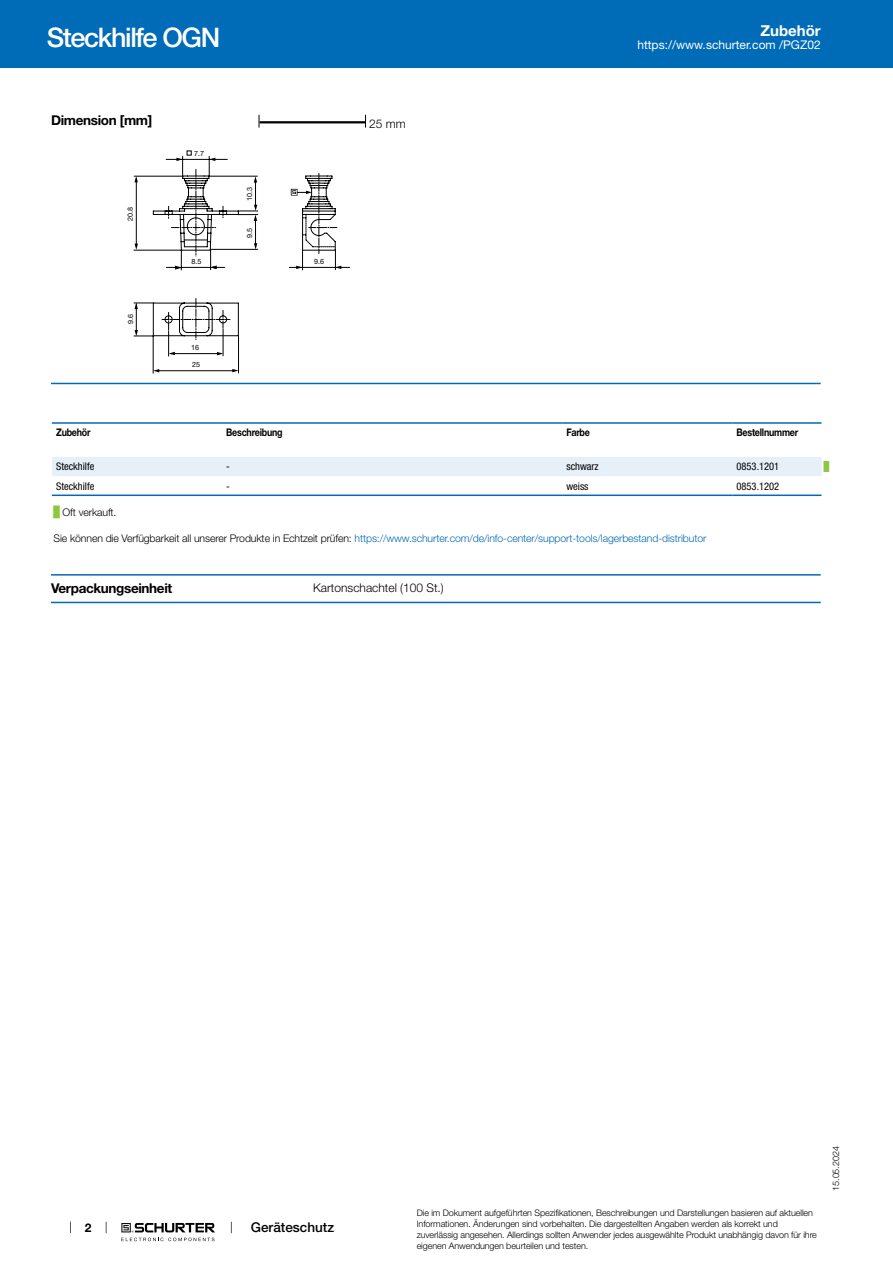
<style>
.page{position:relative;width:893px;height:1263px;background:#fff}
.page>*{position:absolute;margin:0;border:0;box-sizing:border-box;transform-origin:0 0}
.t1{font:500 27px "Helvetica Neue LT";letter-spacing:-.05em;color:#fff}
.t2{font:700 15px "Helvetica Neue LT";color:#fff}
.t3{font:700 13.5px "Helvetica Neue LT";letter-spacing:-.025em;color:#000}
.t4{font:500 13.5px "Helvetica Neue LT";color:#000}
.t5{font:12px "Helvetica Neue LT";color:#fff}
.t6{font:300 12px "Helvetica Neue LT";color:#000}
.t7{font:700 12px "Helvetica Neue LT";color:#000}
.t8{font:300 10.5px "Helvetica Neue LT";letter-spacing:-.01em;color:#006bb6}
.t9{font:condensed 10.5px "Helvetica Neue LT";color:#000}
.t10{font:700 10.5px "Helvetica Neue LT";letter-spacing:-.025em;color:#000;scale:.85 1}
.t11{font:300 10.5px "Helvetica Neue LT";letter-spacing:-.01em;color:#000}
.t12{font:300 9px/10.8px "Helvetica Neue LT";letter-spacing:-.01em;color:#000}
.t13{font:9px "Arial Unicode MS";color:#8dc63f}
.t14{font:7.2px "Helvetica Neue LT";color:#000}
.s1{font-family:"Arial Unicode MS";font-weight:400;color:#8dc63f}
.s2{color:#000}
</style>
<div class="page">
<svg style="left:70px;top:1221px;width:1px;height:12px"></svg>
<svg style="left:121px;top:1223px;width:94px;height:18px"></svg>
<div style="left:0;top:0;width:893px;height:68px;background:#006bb6"></div>
<svg style="left:259px;top:115px;width:1px;height:13px"></svg>
<hr style="left:260px;top:121px;width:106px;height:2px;background:#000">
<hr style="left:289px;top:267px;width:61px;height:1px;background:#000">
<hr style="left:157px;top:370px;width:78px;height:1px;background:#000">
<hr style="left:153px;top:336px;width:1px;height:37px;background:#000">
<hr style="left:238px;top:336px;width:1px;height:37px;background:#000">
<svg style="left:232px;top:369px;width:6px;height:3px"></svg>
<svg style="left:153px;top:369px;width:6px;height:3px"></svg>
<svg style="left:134px;top:151px;width:207px;height:205px"></svg>
<hr style="left:51px;top:383px;width:770px;height:1px;background:#006bb6">
<div style="left:52px;top:457px;width:769px;height:19px;background:#e6f0f8"></div>
<hr style="left:52px;top:422px;width:170px;height:2px;background:#006bb6">
<hr style="left:222px;top:422px;width:340px;height:2px;background:#006bb6">
<hr style="left:562px;top:422px;width:170px;height:2px;background:#006bb6">
<hr style="left:732px;top:422px;width:89px;height:2px;background:#006bb6">
<hr style="left:52px;top:494px;width:170px;height:2px;background:#006bb6">
<hr style="left:222px;top:494px;width:340px;height:2px;background:#006bb6">
<hr style="left:562px;top:494px;width:170px;height:2px;background:#006bb6">
<hr style="left:732px;top:494px;width:89px;height:2px;background:#006bb6">
<hr style="left:51px;top:574px;width:770px;height:2px;background:#006bb6">
<hr style="left:51px;top:602px;width:770px;height:1px;background:#006bb6">
<h1 class="t1" style="left:47px;top:21px;width:175px">Steckhilfe OGN</h1>
<h3 class="t3" style="left:51px;top:112px;width:103px">Dimension [mm]</h3>
<h3 class="t6" style="left:369px;top:116px;width:38px">25 mm</h3>
<p class="t14" style="left:126px;top:221px;width:16px;rotate:-90deg">20.8</p>
<p class="t14" style="left:126px;top:324px;width:12px;rotate:-90deg">9.6</p>
<p class="t14" style="left:194px;top:149px;width:12px">7.7</p>
<p class="t14" style="left:192px;top:257px;width:12px">8.5</p>
<p class="t14" style="left:191px;top:343px;width:10px">16</p>
<p class="t14" style="left:192px;top:360px;width:10px">25</p>
<p class="t14" style="left:245px;top:201px;width:16px;rotate:-90deg">10.3</p>
<p class="t14" style="left:245px;top:238px;width:12px;rotate:-90deg">9.5</p>
<p class="t14" style="left:314px;top:257px;width:12px">9.6</p>
<h2 class="t2" style="left:760px;top:21px;width:62px">Zubehör</h2>
<h3 class="t5" style="left:637px;top:38px;width:185px">https://www.schurter.com /PGZ02</h3>
<p class="t10" style="left:56px;top:426px;width:42px">Zubehör</p>
<p class="t10" style="left:226px;top:426px;width:68px">Beschreibung</p>
<p class="t10" style="left:566px;top:426px;width:29px">Farbe</p>
<p class="t10" style="left:736px;top:426px;width:74px">Bestellnummer</p>
<p class="t9" style="left:56px;top:461px;width:40px">Steckhilfe</p>
<p class="t9" style="left:226px;top:461px;width:5px">-</p>
<p class="t9" style="left:566px;top:461px;width:34px">schwarz</p>
<p class="t9" style="left:736px;top:461px;width:44px">0853.1201</p>
<p class="t13" style="left:824px;top:460px;width:7px">█</p>
<p class="t9" style="left:56px;top:480px;width:40px">Steckhilfe</p>
<p class="t9" style="left:226px;top:480px;width:5px">-</p>
<p class="t9" style="left:566px;top:480px;width:24px">weiss</p>
<p class="t9" style="left:736px;top:480px;width:44px">0853.1202</p>
<p class="t11" style="left:54px;top:506px;width:64px"><span class="s1">█</span> Oft verkauft.</p>
<p class="t8" style="left:54px;top:532px;width:654px"><span class="s2">Sie können die Verfügbarkeit all unserer Produkte in Echtzeit prüfen:</span> https://www.schurter.com/de/info-center/support-tools/lagerbestand-distributor</p>
<h3 class="t3" style="left:51px;top:580px;width:123px">Verpackungseinheit</h3>
<h3 class="t6" style="left:313px;top:580px;width:132px">Kartonschachtel (100 St.)</h3>
<h3 class="t7" style="left:85px;top:1220px;width:8px">2</h3>
<h3 class="t4" style="left:251px;top:1219px;width:85px">Geräteschutz</h3>
<p class="t12" style="left:417px;top:1207px;width:402px">Die im Dokument aufgeführten Spezifikationen, Beschreibungen und Darstellungen basieren auf aktuellen Informationen. Änderungen sind vorbehalten. Die dargestellten Angaben werden als korrekt und zuverlässig angesehen. Allerdings sollten Anwender jedes ausgewählte Produkt unabhängig davon für ihre eigenen Anwendungen beurteilen und testen.</p>
<p class="t12" style="left:830px;top:1191px;width:46px;rotate:-90deg">15.05.2024</p>
</div>
